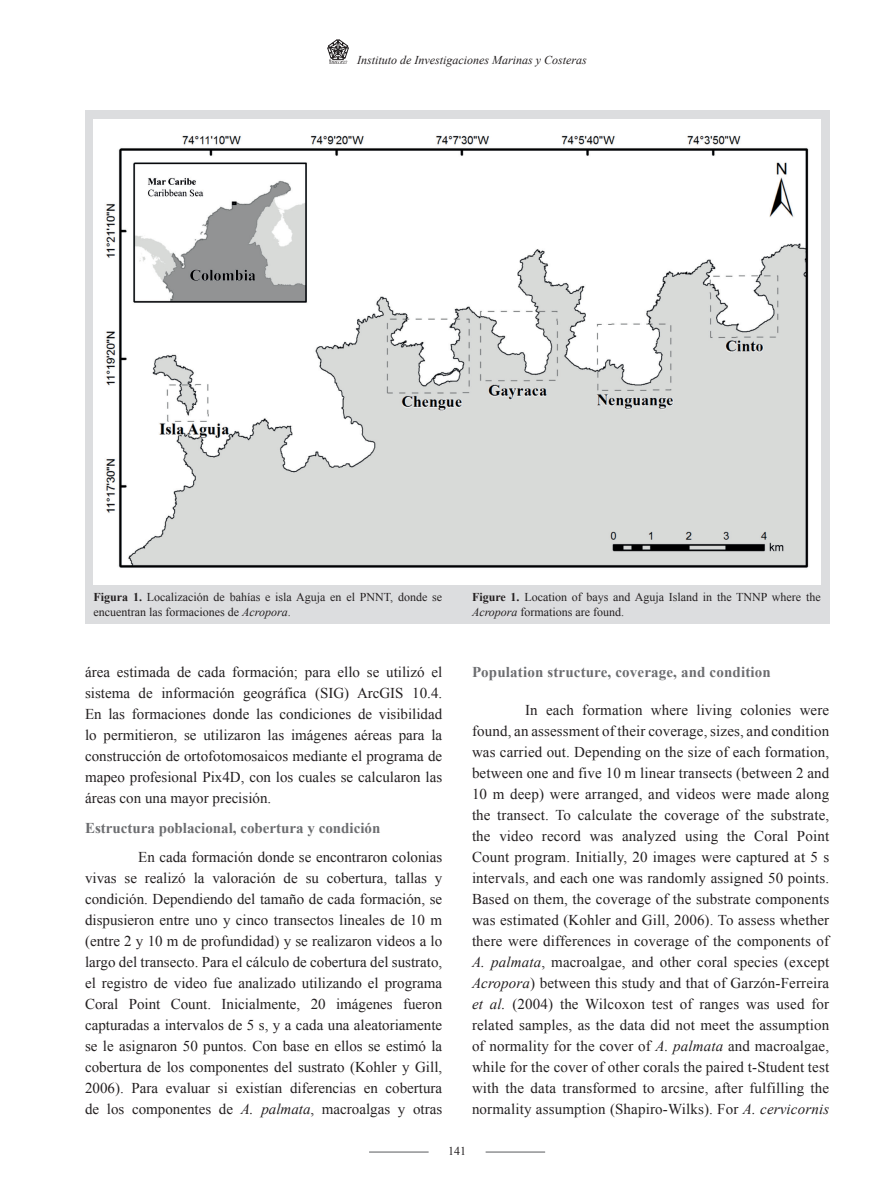
<style>
.page{position:relative;width:893px;height:1191px;background:#fff}
.page>*{position:absolute;margin:0;border:0;box-sizing:border-box;transform-origin:0 0}
.t1{font:15px/21px "Times New Roman";color:#231f20;text-align:justify}
.t2{font:700 15px "Times New Roman";color:#6c6d70}
.t3{font:12px/14.4px "Times New Roman";color:#231f20}
.t4{font:italic 12px "Times New Roman";color:#231f20}
.s1{font-weight:700}
.s2{font-style:italic}
</style>
<div class="page">
<svg style="left:327px;top:39px;width:22px;height:25px"></svg>
<hr style="left:369px;top:1151px;width:60px;height:1px;background:#6c6d70">
<hr style="left:486px;top:1151px;width:59px;height:1px;background:#6c6d70">
<div style="left:85px;top:111px;width:744px;height:513px;background:#dcdddf"></div>
<div style="left:94px;top:119px;width:727px;height:465px;background:#fff"></div>
<img style="left:106px;top:135px;width:703px;height:433px">
<p class="t4" style="left:357px;top:52px;width:231px">Instituto de Investigaciones Marinas y Costeras</p>
<p class="t3" style="left:94px;top:590px;width:350px"><span class="s1">Figura 1.</span> Localización de bahías e isla Aguja en el PNNT, donde se encuentran las formaciones de <span class="s2">Acropora</span>.</p>
<p class="t1" style="left:85px;top:661px;width:359px">área estimada de cada formación; para ello se utilizó el sistema de información geográfica (SIG) ArcGIS 10.4.<br>En las formaciones donde las condiciones de visibilidad lo permitieron, se utilizaron las imágenes aéreas para la construcción de ortofotomosaicos mediante el programa de mapeo profesional Pix4D, con los cuales se calcularon las áreas con una mayor precisión.</p>
<p class="t2" style="left:85px;top:817px;width:297px">Estructura poblacional, cobertura y condición</p>
<p class="t1" style="left:85px;top:846px;width:359px;text-indent:53px">En cada formación donde se encontraron colonias vivas se realizó la valoración de su cobertura, tallas y condición. Dependiendo del tamaño de cada formación, se dispusieron entre uno y cinco transectos lineales de 10 m (entre 2 y 10 m de profundidad) y se realizaron videos a lo largo del transecto. Para el cálculo de cobertura del sustrato, el registro de video fue analizado utilizando el programa Coral Point Count. Inicialmente, 20 imágenes fueron capturadas a intervalos de 5 s, y a cada una aleatoriamente se le asignaron 50 puntos. Con base en ellos se estimó la cobertura de los componentes del sustrato (Kohler y Gill, 2006). Para evaluar si existían diferencias en cobertura de los componentes de <span class="s2">A. palmata</span>, macroalgas y otras</p>
<p class="t3" style="left:472px;top:590px;width:350px"><span class="s1">Figure 1.</span> Location of bays and Aguja Island in the TNNP where the<br><span class="s2">Acropora</span> formations are found.</p>
<p class="t2" style="left:472px;top:661px;width:300px">Population structure, coverage, and condition</p>
<p class="t1" style="left:472px;top:699px;width:359px;text-indent:53px">In each formation where living colonies were found, an assessment of their coverage, sizes, and condition was carried out. Depending on the size of each formation, between one and five 10 m linear transects (between 2 and 10 m deep) were arranged, and videos were made along the transect. To calculate the coverage of the substrate, the video record was analyzed using the Coral Point Count program. Initially, 20 images were captured at 5 s intervals, and each one was randomly assigned 50 points.<br>Based on them, the coverage of the substrate components was estimated (Kohler and Gill, 2006). To assess whether there were differences in coverage of the components of <span class="s2">A. palmata</span>, macroalgae, and other coral species (except <span class="s2">Acropora</span>) between this study and that of Garzón-Ferreira <span class="s2">et al.</span> (2004) the Wilcoxon test of ranges was used for related samples, as the data did not meet the assumption of normality for the cover of <span class="s2">A. palmata</span> and macroalgae, while for the cover of other corals the paired t-Student test with the data transformed to arcsine, after fulfilling the normality assumption (Shapiro-Wilks). For <span class="s2">A. cervicornis</span></p>
<p class="t3" style="left:448px;top:1144px;width:19px">141</p>
</div>
